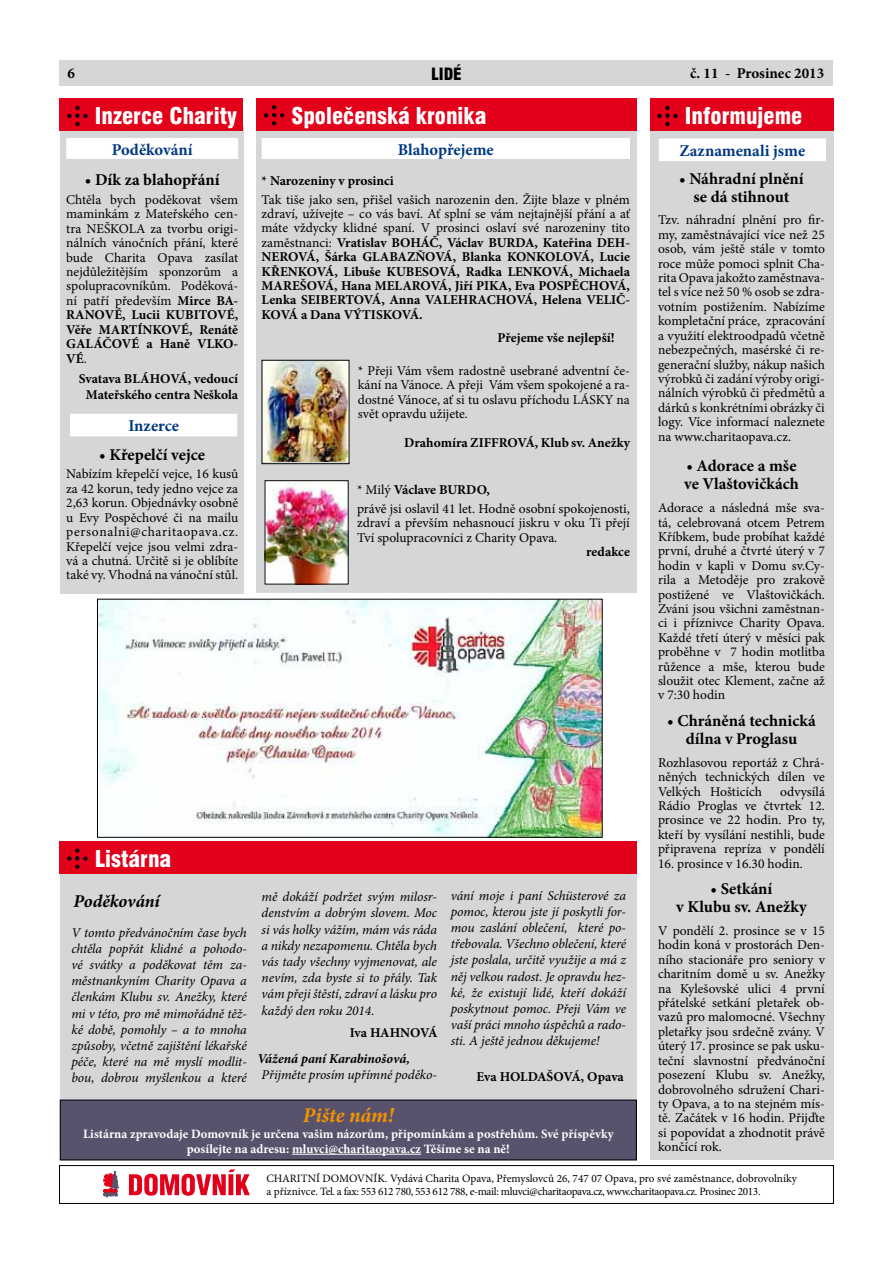
<style>
.page{position:relative;width:893px;height:1263px;background:#fff}
.page>*{position:absolute;margin:0;border:0;box-sizing:border-box;transform-origin:0 0}
.t1{font:900 condensed 22.5px "Swiss 721 BTCE";color:#fff}
.t2{font:italic 700 21px "Minion Pro";letter-spacing:-.005em;color:#f39400}
.t3{font:italic 700 18px "Minion Pro";letter-spacing:-.005em;color:#000}
.t4{font:700 16.5px/18px "Minion Pro";color:#000;text-align:center}
.t5{font:700 16.5px "Minion Pro";color:#003882}
.t6{font:900 condensed 16.5px "Swiss 721 BTCE";color:#000}
.t7{font:700 15px "Minion Pro";color:#000}
.t8{font:13.5px/14.4px "Minion Pro";color:#000;text-align:justify}
.t9{font:italic 13.5px/16.2px "Minion Pro";letter-spacing:-.01em;color:#000;text-align:justify}
.t10{font:700 13.5px/14.4px "Minion Pro";color:#000;text-align:center}
.t11{font:italic 700 13.5px "Minion Pro";letter-spacing:-.005em;color:#000}
.t12{font:700 12.75px/15.3px "Minion Pro";color:#fff;text-align:center}
.t13{font:11.25px/12.9px "Minion Pro";letter-spacing:-.015em;color:#000}
.s1{font-weight:700}
</style>
<div class="page">
<div style="left:59px;top:1165px;width:775px;height:39px;border:1px solid #000"></div>
<div style="left:60px;top:126px;width:183px;height:467px;background:#d5d6d7"></div>
<div style="left:60px;top:99px;width:183px;height:32px;background:#e2001a"></div>
<svg style="left:67px;top:106px;width:20px;height:20px"></svg>
<div style="left:650px;top:108px;width:183px;height:1051px;background:#d5d6d7"></div>
<div style="left:649px;top:99px;width:184px;height:32px;background:#e2001a"></div>
<svg style="left:657px;top:106px;width:20px;height:20px"></svg>
<svg style="left:103px;top:1171px;width:16px;height:26px"></svg>
<svg style="left:129px;top:1169px;width:121px;height:27px"></svg>
<div style="left:66px;top:138px;width:172px;height:21px;background:#fff"></div>
<div style="left:60px;top:864px;width:577px;height:296px;background:#d5d6d7"></div>
<div style="left:59px;top:841px;width:578px;height:33px;background:#e2001a"></div>
<svg style="left:67px;top:848px;width:20px;height:21px"></svg>
<div style="left:257px;top:121px;width:380px;height:472px;background:#d5d6d7"></div>
<div style="left:262px;top:138px;width:368px;height:21px;background:#fff"></div>
<div style="left:256px;top:98px;width:381px;height:32px;background:#e2001a"></div>
<svg style="left:264px;top:105px;width:20px;height:20px"></svg>
<div style="left:60px;top:1100px;width:576px;height:60px;background:#58526c"></div>
<hr style="left:292px;top:1154px;width:129px;height:1px;background:#fff">
<div style="left:60px;top:1100px;width:577px;height:60px;border:1px solid #000"></div>
<img style="left:267px;top:482px;width:80px;height:100px">
<div style="left:265px;top:480px;width:84px;height:104px;border:1px solid #000"></div>
<div style="left:59px;top:60px;width:774px;height:25px;background:#d5d6d7"></div>
<div style="left:659px;top:139px;width:166px;height:22px;background:#fff"></div>
<img style="left:264px;top:362px;width:83px;height:100px">
<div style="left:262px;top:360px;width:87px;height:104px;border:1px solid #000"></div>
<img style="left:99px;top:601px;width:501px;height:234px">
<div style="left:71px;top:414px;width:166px;height:22px;background:#fff"></div>
<p class="t7" style="left:67px;top:63px;width:9px">6</p>
<p class="t6" style="left:431px;top:63px;width:32px">LIDÉ</p>
<p class="t7" style="left:690px;top:63px;width:136px">č. 11 - Prosinec 2013</p>
<h1 class="t1" style="left:292px;top:100px;width:196px">Společenská kronika</h1>
<h1 class="t1" style="left:95px;top:101px;width:144px">Inzerce Charity</h1>
<h1 class="t1" style="left:685px;top:101px;width:119px">Informujeme</h1>
<p class="t5" style="left:112px;top:138px;width:82px">Poděkování</p>
<p class="t4" style="left:85px;top:171px;width:136px">• Dík za blahopřání</p>
<p class="t8" style="left:66px;top:193px;width:173px">Chtěla bych poděkovat všem maminkám z Mateřského cen&shy;tra NEŠKOLA za tvorbu origi&shy;nálních vánočních přání, které bude Charita Opava zasílat nejdůležitějším sponzorům a spolupracovníkům. Poděková&shy;ní patří především <span class="s1">Mirce BA-RANOVÉ, Lucii KUBITOVÉ, Věře MARTÍNKOVÉ, Renátě GALÁČOVÉ a Haně VLKO-VÉ</span>.</p>
<p class="t10" style="left:79px;top:370px;width:161px;line-height:16.2px">Svatava BLÁHOVÁ, vedoucí<br>Mateřského centra Neškola</p>
<p class="t5" style="left:398px;top:138px;width:98px">Blahopřejeme</p>
<p class="t5" style="left:679px;top:139px;width:127px">Zaznamenali jsme</p>
<p class="t4" style="left:679px;top:169px;width:126px">• Náhradní plnění se dá stihnout</p>
<p class="t8" style="left:658px;top:213px;width:168px">Tzv. náhradní plnění pro fir&shy;my, zaměstnávající více než 25 osob, vám ještě stále v tomto roce může pomoci splnit Cha&shy;rita Opava jakožto zaměstnava&shy;tel s více než 50 % osob se zdra&shy;votním postižením. Nabízíme kompletační práce, zpracování a využití elektroodpadů včetně nebezpečných, masérské či re&shy;generační služby, nákup našich výrobků či zadání výroby origi&shy;nálních výrobků či předmětů a dárků s konkrétními obrázky či logy. Více informací naleznete na www.charitaopava.cz.</p>
<p class="t4" style="left:684px;top:457px;width:116px;text-align:left">• Adorace a mše ve Vlaštovičkách</p>
<p class="t8" style="left:658px;top:501px;width:168px">Adorace a následná mše sva&shy;tá, celebrovaná otcem Petrem Kříbkem, bude probíhat každé první, druhé a čtvrté úterý v 7 hodin v kapli v Domu sv.Cy&shy;rila a Metoděje pro zrakově postižené ve Vlaštovičkách.<br>Zváni jsou všichni zaměstnan&shy;ci i příznivce Charity Opava.<br>Každé třetí úterý v měsíci pak proběhne v 7 hodin motlitba růžence a mše, kterou bude sloužit otec Klement, začne až v 7:30 hodin</p>
<p class="t4" style="left:667px;top:711px;width:150px">• Chráněná technická dílna v Proglasu</p>
<p class="t8" style="left:658px;top:755px;width:168px">Rozhlasovou reportáž z Chrá&shy;něných technických dílen ve Velkých Hošticích</p>
<p class="t10" style="left:262px;top:173px;width:134px">* Narozeniny v prosinci</p>
<p class="t8" style="left:262px;top:192px;width:370px">Tak tiše jako sen, přišel vašich narozenin den. Žijte blaze v plném zdraví, užívejte – co vás baví. Ať splní se vám nejtajnější přání a ať máte vždycky klidné spaní. V prosinci oslaví své narozeniny tito zaměstnanci: <span class="s1">Vratislav BOHÁČ, Václav BURDA, Kateřina DEH - NEROVÁ, Šárka GLABAZŇOVÁ, Blanka KONKOLOVÁ, Lucie KŘE</span></p>
<p class="t10" style="left:262px;top:264px;width:370px;text-align:justify;text-indent:26px">NKOVÁ, Libuše KUBESOVÁ, Radka LENKOVÁ, Michaela MAREŠOVÁ, Hana MELAROVÁ, Jiří PIKA, Eva POSPĚCHOVÁ, Lenka SEI BERTOVÁ, Anna VALEHR</p>
<p class="t10" style="left:478px;top:293px;width:154px">ACHOVÁ, Helena VELIČ-</p>
<p class="t10" style="left:262px;top:307px;width:163px">KOVÁ a Dana VÝTISKOVÁ.</p>
<p class="t10" style="left:498px;top:330px;width:119px">Přejeme vše nejlepší!</p>
<p class="t8" style="left:358px;top:363px;width:273px">* Přeji Vám všem radostně usebrané adventní če&shy;kání na Vánoce. A přeji Vám všem spokojené a ra&shy;dostné Vánoce, ať si tu oslavu příchodu LÁSKY na svět opravdu užijete.</p>
<p class="t10" style="left:404px;top:435px;width:227px">Drahomíra ZI FFROVÁ, Klub sv. Anežky</p>
<p class="t8" style="left:357px;top:481px;width:274px;line-height:18.6px">* Milý <span class="s1">Václave BURDO,<br></span>právě jsi oslavil 41 let. Hodně osobní spokojenosti,</p>
<p class="t8" style="left:357px;top:516px;width:274px">zdraví a převším nehasnoucí jiskru v oku Ti přejí<br>Tví spolupracovníci z Charity Opava.</p>
<p class="t10" style="left:586px;top:544px;width:45px">redakce</p>
<p class="t5" style="left:128px;top:414px;width:52px">Inzerce</p>
<p class="t4" style="left:99px;top:445px;width:107px">• Křepelčí vejce</p>
<p class="t8" style="left:66px;top:467px;width:174px">Nabízím křepelčí vejce, 16 kusů za 42 korun, tedy jedno vejce za 2,63 korun. Objednávky osobně u Evy Pospěchové či na mailu personalni@charitaopava.cz.<br>Křepelčí vejce jsou velmi zdra&shy;vá a chutná. Určitě si je oblíbíte také vy. Vhodná na vánoční stůl.</p>
<p class="t8" style="left:658px;top:784px;width:168px;text-indent:122px">odvysílá Rádio Proglas ve čtvrtek 12. prosince ve 22 hodin. Pro ty, kteří by vysílání nestihli, bude připravena repríza v pondělí</p>
<p class="t8" style="left:658px;top:856px;width:146px">16. prosince v 16.30 hodin.</p>
<p class="t4" style="left:676px;top:880px;width:132px">• Setkání<br>v Klubu sv. Anežky</p>
<p class="t8" style="left:658px;top:923px;width:168px">V pondělí 2. prosince se v 15 hodin koná v prostorách Den&shy;ního stacionáře pro seniory v charitním domě u sv. Anežky na Kylešovské ulici 4 první přátelské setkání pletařek ob&shy;vazů pro malomocné. Všechny pletařky jsou srdečně zvány. V úterý 17. prosince se pak usku&shy;teční slavnostní předvánoční posezení Klubu sv. Anežky, dobrovolného sdružení Chari&shy;ty Opava, a to na stejném mís&shy;tě. Začátek v 16 hodin. Přijďte si popovídat a zhodnotit právě končící rok.</p>
<p class="t13" style="left:266px;top:1172px;width:532px">CHARITNÍ DOMOVNÍK. Vydává Charita Opava, Přemyslovců 26, 747 07 Opava, pro své zaměstnance, dobrovolníky a příznivce. Tel. a fax: 553 612 780, 553 612 788, e-mail: mluvci@charitaopava.cz, www.charitaopava.cz. Prosinec 2013.</p>
<h1 class="t1" style="left:95px;top:844px;width:78px">Listárna</h1>
<p class="t9" style="left:451px;top:887px;width:177px">vání moje i paní Schüsterové za pomoc, kterou jste jí poskytli for&shy;mou zaslání oblečení, které po&shy;třebovala. Všechno oblečení, které jste poslala, určitě využije a má z něj velkou radost. Je opravdu hez&shy;ké, že existují lidé, kteří dokáží poskytnout pomoc. Přeji Vám ve vaší práci mnoho úspěchů a rado&shy;sti. A ještě jednou děkujeme!</p>
<p class="t9" style="left:262px;top:889px;width:177px">mě dokáží podržet svým milosr&shy;denstvím a dobrým slovem. Moc si vás holky vážím, mám vás ráda a nikdy nezapomenu. Chtěla bych vás tady všechny vyjmenovat, ale nevím, zda byste si to přály. Tak vám přeji štěstí, zdraví a lásku pro každý den roku 2014.</p>
<p class="t11" style="left:257px;top:1049px;width:154px">Vážená paní Karabinošová,</p>
<p class="t9" style="left:262px;top:1067px;width:177px">Přijměte prosím upřímné poděko-</p>
<h3 class="t3" style="left:74px;top:888px;width:88px">Poděkování</h3>
<p class="t9" style="left:71px;top:924px;width:177px">V tomto předvánočním čase bych chtěla popřát klidné a pohodo&shy;vé svátky a poděkovat těm za&shy;městnankyním Charity Opava a členkám Klubu sv. Anežky, které mi v této, pro mě mimořádně těž&shy;ké době, pomohly – a to mnoha způsoby, včetně zajištění lékařské péče, které na mě myslí modlit&shy;bou, dobrou myšlenkou a které</p>
<p class="t10" style="left:350px;top:1025px;width:89px">Iva HAHNOVÁ</p>
<p class="t10" style="left:476px;top:1069px;width:149px">Eva HOLDAŠOVÁ, Opava</p>
<h2 class="t2" style="left:303px;top:1101px;width:92px">Pište nám!</h2>
<p class="t12" style="left:83px;top:1126px;width:532px">Listárna zpravodaje Domovník je určena vašim názorům, připomínkám a postřehům. Své příspěvky posílejte na adresu: mluvci@charitaopava.cz Těšíme se na ně!</p>
</div>
